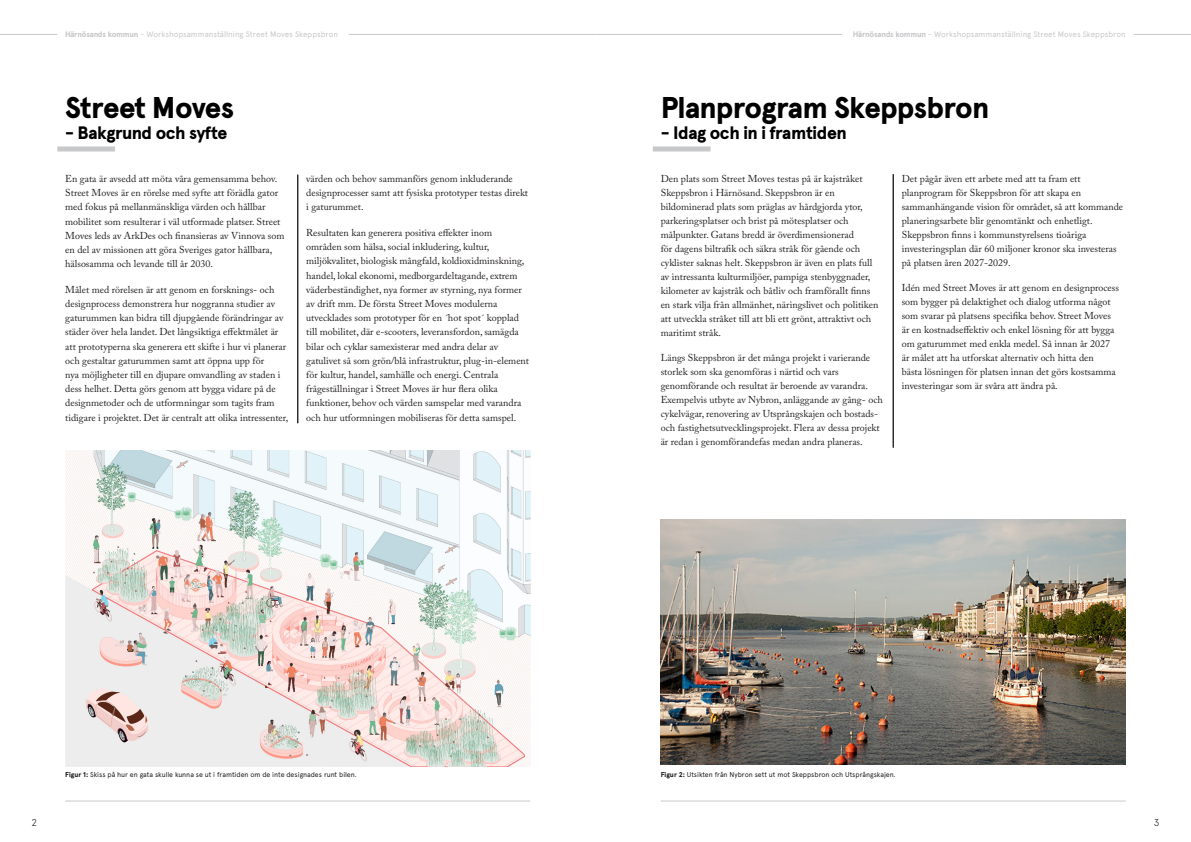
<style>
.page{position:relative;width:1191px;height:842px;background:#fff}
.page>*{position:absolute;margin:0;border:0;box-sizing:border-box;transform-origin:0 0}
.Rubrik2{font:900 30px "Apercu";letter-spacing:-.03em;color:#000001}
.Rubrik2-2{font:900 18px "Apercu";letter-spacing:-.03em;color:#000001}
.Bröd{font:10px/14.2px "Adobe Caslon Pro";color:#231f20}
.t1{font:300 10px "Apercu";color:#231f20}
.t2{font:8px "Apercu";color:#c7c8ca}
.Bildtext{font:7px "Apercu";letter-spacing:-.005em;color:#231f20}
.s1{font-weight:900}
</style>
<div class="page">
<hr style="left:0;top:34px;width:57px;height:1px;background:#c7c8ca">
<hr style="left:1133px;top:34px;width:58px;height:1px;background:#c7c8ca">
<hr style="left:349px;top:34px;width:246px;height:1px;background:#c7c8ca">
<hr style="left:595px;top:34px;width:247px;height:1px;background:#c7c8ca">
<hr style="left:65px;top:801px;width:465px;height:1px;background:#c7c8ca">
<hr style="left:660px;top:801px;width:465px;height:1px;background:#c7c8ca">
<hr style="left:297px;top:175px;width:1px;height:248px;background:#231f20">
<div style="left:57px;top:146px;width:58px;height:5px;background:#c7c8ca"></div>
<hr style="left:73px;top:764px;width:61px;height:4px;background:#f7f7f7">
<img style="left:65px;top:451px;width:465px;height:315px">
<hr style="left:893px;top:174px;width:1px;height:274px;background:#231f20">
<div style="left:653px;top:146px;width:57px;height:5px;background:#c7c8ca"></div>
<img style="left:660px;top:520px;width:465px;height:244px">
<p class="t2" style="left:65px;top:28px;width:274px"><span class="s1">Härnösands kommun</span> - Workshopsammanställning Street Moves Skeppsbron</p>
<p class="t2" style="left:853px;top:28px;width:274px"><span class="s1">Härnösands kommun</span> - Workshopsammanställning Street Moves Skeppsbron</p>
<p class="Rubrik2" style="left:65px;top:85px;width:171px">Street Moves</p>
<p class="Rubrik2-2" style="left:65px;top:120px;width:164px">- Bakgrund och syfte</p>
<p class="Bröd" style="left:65px;top:171px;width:221px">En gata är avsedd att möta våra gemensamma behov.<br>Street Moves är en rörelse med syfte att förädla gator med fokus på mellanmänskliga värden och hållbar mobilitet som resulterar i väl utformade platser. Street Moves leds av ArkDes och finansieras av Vinnova som en del av missionen att göra Sveriges gator hållbara, hälsosamma och levande till år 2030.</p>
<p class="Bröd" style="left:65px;top:282px;width:224px">Målet med rörelsen är att genom en forsknings- och designprocess demonstrera hur noggranna studier av gaturummen kan bidra till djupgående förändringar av städer över hela landet. Det långsiktiga effektmålet är att prototyperna ska generera ett skifte i hur vi planerar och gestaltar gaturummen samt att öppna upp för<br>nya möjligheter till en djupare omvandling av staden i dess helhet. Detta görs genom att bygga vidare på de designmetoder och de utformningar som tagits fram tidigare i projektet. Det är centralt att olika intressenter,</p>
<p class="Bröd" style="left:306px;top:171px;width:223px">värden och behov sammanförs genom inkluderande designprocesser samt att fysiska prototyper testas direkt i gaturummet.</p>
<p class="Bröd" style="left:306px;top:225px;width:224px">Resultaten kan generera positiva effekter inom områden som hälsa, social inkludering, kultur, miljökvalitet, biologisk mångfald, koldioxidminskning, handel, lokal ekonomi, medborgardeltagande, extrem väderbeständighet, nya former av styrning, nya former av drift mm. De första Street Moves modulerna utvecklades som prototyper för en ´hot spot´ kopplad till mobilitet, där e-scooters, leveransfordon, samägda bilar och cyklar samexisterar med andra delar av gatulivet så som grön/blå infrastruktur, plug-in-element för kultur, handel, samhälle och energi. Centrala frågeställningar i Street Moves är hur flera olika funktioner, behov och värden samspelar med varandra och hur utformningen mobiliseras för detta samspel.</p>
<p class="Rubrik2" style="left:660px;top:85px;width:331px">Planprogram Skeppsbron</p>
<p class="Rubrik2-2" style="left:660px;top:120px;width:188px">- Idag och in i framtiden</p>
<p class="Bröd" style="left:660px;top:171px;width:219px">Den plats som Street Moves testas på är kajstråket Skeppsbron i Härnösand. Skeppsbron är en bildominerad plats som präglas av hårdgjorda ytor, parkeringsplatser och brist på mötesplatser och målpunkter. Gatans bredd är överdimensionerad<br>för dagens biltrafik och säkra stråk för gående och cyklister saknas helt. Skeppsbron är även en plats full av intressanta kulturmiljöer, pampiga stenbyggnader, kilometer av kajstråk och båtliv och framförallt finns en stark vilja från allmänhet, näringslivet och politiken att utveckla stråket till att bli ett grönt, attraktivt och maritimt stråk.</p>
<p class="Bröd" style="left:660px;top:350px;width:224px">Längs Skeppsbron är det många projekt i varierande storlek som ska genomföras i närtid och vars genomförande och resultat är beroende av varandra.<br>Exempelvis utbyte av Nybron, anläggande av gång- och cykelvägar, renovering av Utsprångskajen och bostads&shy;och fastighetsutvecklingsprojekt. Flera av dessa projekt är redan i genomförandefas medan andra planeras.</p>
<p class="Bröd" style="left:901px;top:171px;width:223px">Det pågår även ett arbete med att ta fram ett planprogram för Skeppsbron för att skapa en sammanhängande vision för området, så att kommande planeringsarbete blir genomtänkt och enhetligt.<br>Skeppsbron finns i kommunstyrelsens tioåriga investeringsplan där 60 miljoner kronor ska investeras på platsen åren 2027-2029.</p>
<p class="Bröd" style="left:901px;top:280px;width:219px">Idén med Street Moves är att genom en designprocess som bygger på delaktighet och dialog utforma något som svarar på platsens specifika behov. Street Moves är en kostnadseffektiv och enkel lösning för att bygga om gaturummet med enkla medel. Så innan år 2027 är målet att ha utforskat alternativ och hitta den<br>bästa lösningen för platsen innan det görs kostsamma investeringar som är svåra att ändra på.</p>
<p class="Bildtext" style="left:65px;top:769px;width:293px"><span class="s1">Figur 1:</span> Skiss på hur en gata skulle kunna se ut i framtiden om de inte designades runt bilen.</p>
<p class="Bildtext" style="left:660px;top:769px;width:236px"><span class="s1">Figur 2:</span> Utsikten från Nybron sett ut mot Skeppsbron och Utsprångskajen.</p>
<p class="t1" style="left:32px;top:815px;width:7px">2</p>
<p class="t1" style="left:1153px;top:815px;width:7px">3</p>
</div>
